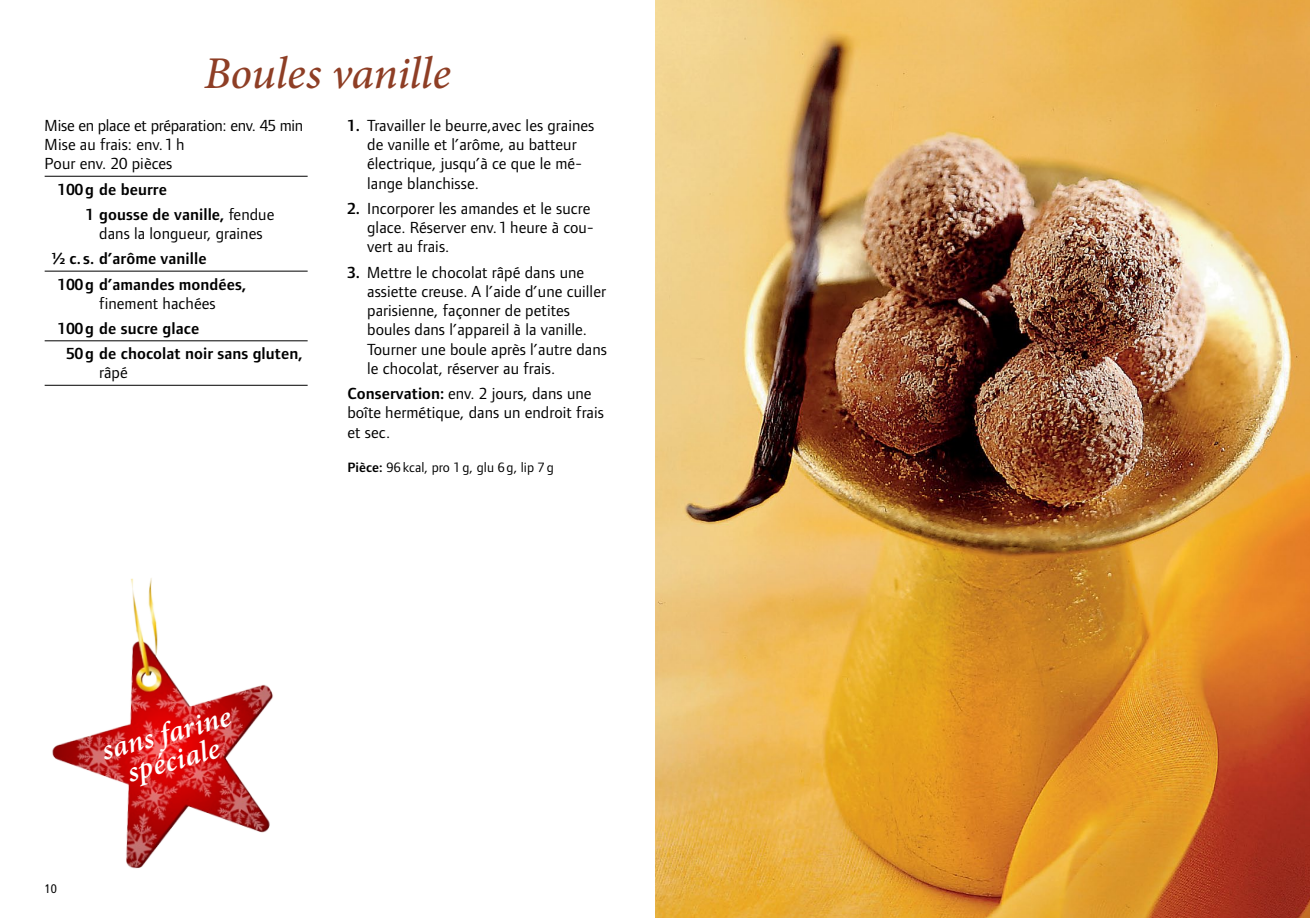
<style>
.page{position:relative;width:1310px;height:918px;background:#fff}
.page>*{position:absolute;margin:0;border:0;box-sizing:border-box;transform-origin:0 0}
.t1{font:italic 500 45.5px "Minion Pro";letter-spacing:-.005em;color:#8e3e25}
.t2{font:italic 600 29.75px/28px "Minion Pro";color:#fff;text-align:center}
.t3{font:16.62px/19.2px "Foundry Form Sans B Bn";letter-spacing:.005em;color:#000}
.t4{font:600 16.62px/25.2px "Foundry Form Sans B Bn";letter-spacing:.005em;color:#000}
.t5{font:16.62px/19.2px "Foundry Form Sans B Bn";letter-spacing:-.015em;color:#000}
.t6{font:14px "Foundry Form Sans B Bn";letter-spacing:.005em;color:#000}
.t7{font:12.25px "Frutiger B Bn Con Regular";color:#000}
.s1{font-weight:400}
.s2{font-weight:600}
</style>
<div class="page">
<img style="left:655px;top:0;width:655px;height:918px">
<hr style="left:45px;top:176px;width:263px;height:1px;background:#000">
<hr style="left:45px;top:271px;width:263px;height:1px;background:#000">
<hr style="left:45px;top:340px;width:263px;height:1px;background:#000">
<hr style="left:45px;top:385px;width:263px;height:1px;background:#000">
<img style="left:52px;top:578px;width:221px;height:291px">
<h1 class="t1" style="left:204px;top:42px;width:248px">Boules vanille</h1>
<p class="t5" style="left:45px;top:116px;width:260px">Mise en place et préparation: env. 45 min<br>Mise au frais: env. 1 h<br>Pour env. 20 pièces</p>
<p class="t4" style="left:86px;top:176px;width:190px;text-indent:-28px">100 g de beurre<br>1 gousse de vanille, <span class="s1">fendue</span></p>
<p class="t3" style="left:99px;top:224px;width:165px">dans la longueur, graines</p>
<p class="t4" style="left:58px;top:246px;width:190px;text-indent:-6px">¿ c. s. d’arôme vanille<br>100 g d’amandes mondées,</p>
<p class="t3" style="left:99px;top:293px;width:118px">finement hachées</p>
<p class="t4" style="left:66px;top:316px;width:238px;text-indent:-8px">100 g de sucre glace<br>50 g de chocolat noir sans gluten,</p>
<p class="t3" style="left:99px;top:363px;width:30px">râpé</p>
<p class="t3" style="left:367px;top:116px;width:229px;text-indent:-20px"><span class="s2">1.</span> Travailler le beurre,avec les graines de vanille et l’arôme, au batteur électrique, jusqu’à ce que le mé&shy;lange blanchisse.</p>
<p class="t3" style="left:367px;top:199px;width:228px;text-indent:-20px"><span class="s2">2.</span> Incorporer les amandes et le sucre glace. Réserver env. 1 heure à cou&shy;vert au frais.</p>
<p class="t3" style="left:367px;top:262px;width:241px;text-indent:-20px"><span class="s2">3.</span> Mettre le chocolat râpé dans une assiette creuse. A l’aide d’une cuiller parisienne, façonner de petites boules dans l’appareil à la vanille.<br>Tourner une boule après l’autre dans le chocolat, réserver au frais.</p>
<p class="t3" style="left:347px;top:384px;width:258px"><span class="s2">Conservation:</span> env. 2 jours, dans une boîte hermétique, dans un endroit frais et sec.</p>
<p class="t6" style="left:347px;top:459px;width:208px"><span class="s2">Pièce:</span> 96 kcal, pro 1 g, glu 6 g, lip 7 g</p>
<p class="t7" style="left:45px;top:881px;width:14px">10</p>
<h2 class="t2" style="left:98px;top:736px;width:134px;rotate:-15deg">sans farine spéciale</h2>
</div>
